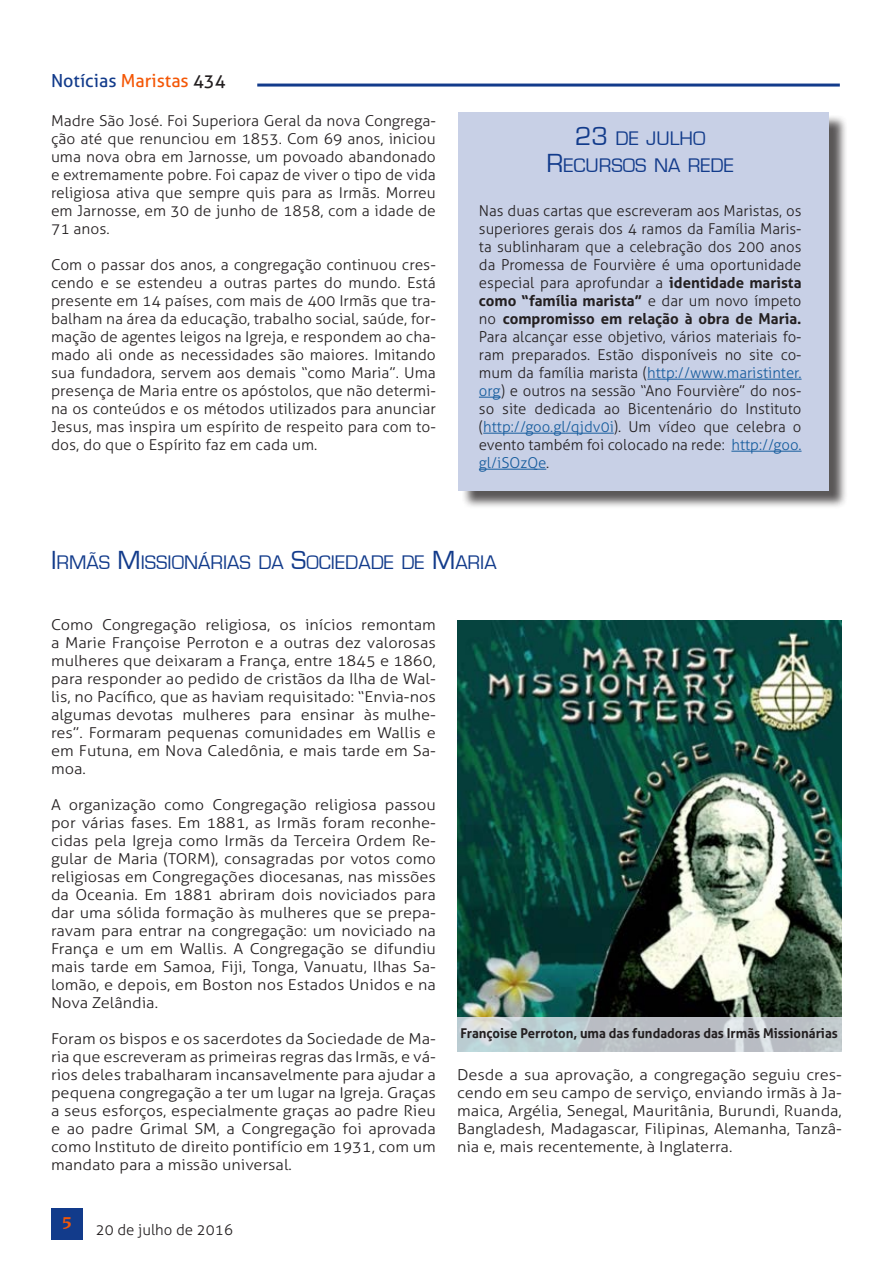
<style>
.page{position:relative;width:893px;height:1263px;background:#fff}
.page>*{position:absolute;margin:0;border:0;box-sizing:border-box;transform-origin:0 0}
.Titolo{font:20.25px/27px "Eurostile";color:#123b8b;text-align:center}
.t1{font:18px "Aller";color:#123b8b}
.t2{font:700 18px "Novarese IT Cby BT";color:#f45706}
.Testo_normal{font:300 15px/18px "Aller";color:#231f20;text-align:justify;scale:1.09 1}
.Testo_normal-2{font:300 15px/18px "Aller";color:#231f20;text-align:justify;scale:1.04 1}
.Testo_normal-3{font:300 15px/18px "Aller";color:#231f20;text-align:justify}
.DidacaliaFotos{font:700 13.5px "Aller";color:#231f20}
.s1{color:#f45706}
.s2{color:#231f20}
.s3{font-size:27px}
.s4{font-weight:700}
.s5{color:#175d9e}
</style>
<div class="page">
<hr style="left:257px;top:84px;width:583px;height:3px;background:#123b8b">
<div style="left:51px;top:1208px;width:32px;height:31px;background:#123b8b"></div>
<img style="left:457px;top:621px;width:385px;height:396px">
<div style="left:461px;top:114px;width:387px;height:395px;background:#231f20;opacity:.75"></div>
<div style="left:459px;top:112px;width:370px;height:378px;background:#c8d0e6"></div>
<hr style="left:647px;top:379px;width:154px;height:1px;background:#175d9e">
<svg style="left:479px;top:397px;width:22px;height:1px"></svg>
<hr style="left:483px;top:433px;width:131px;height:1px;background:#175d9e">
<hr style="left:731px;top:451px;width:70px;height:1px;background:#175d9e">
<hr style="left:479px;top:469px;width:67px;height:1px;background:#175d9e">
<svg style="left:457px;top:1017px;width:385px;height:34px;background:#bfc7cc"></svg>
<p class="t1" style="left:51px;top:69px;width:176px">Notícias <span class="s1">Maristas</span> <span class="s2">434</span></p>
<p class="Testo_normal-2" style="left:51px;top:112px;width:372px">Madre São José. Foi Superiora Geral da nova Congrega&shy;ção até que renunciou em 1853. Com 69 anos, iniciou uma nova obra em Jarnosse, um povoado abandonado e extremamente pobre. Foi capaz de viver o tipo de vida religiosa ativa que sempre quis para as Irmãs. Morreu em Jarnosse, em 30 de junho de 1858, com a idade de 71 anos.</p>
<p class="Testo_normal-2" style="left:51px;top:256px;width:372px">Com o passar dos anos, a congregação continuou cres&shy;cendo e se estendeu a outras partes do mundo. Está presente em 14 países, com mais de 400 Irmãs que tra&shy;balham na área da educação, trabalho social, saúde, for&shy;mação de agentes leigos na Igreja, e respondem ao cha&shy;mado ali onde as necessidades são maiores. Imitando sua fundadora, servem aos demais “como Maria”. Uma presença de Maria entre os apóstolos, que não determi&shy;na os conteúdos e os métodos utilizados para anunciar Jesus, mas inspira um espírito de respeito para com to&shy;dos, do que o Espírito faz em cada um.</p>
<p class="Titolo" style="left:547px;top:125px;width:189px"><span class="s3">23</span> DE JULHO<br><span class="s3">R</span>ECURSOS NA REDE</p>
<p class="Testo_normal-3" style="left:479px;top:202px;width:324px">Nas duas cartas que escreveram aos Maristas, os superiores gerais dos 4 ramos da Família Maris&shy;ta sublinharam que a celebração dos 200 anos da Promessa de Fourvière é uma oportunidade especial para aprofundar a <span class="s4">identidade marista como “família marista”</span> e dar um novo ímpeto no <span class="s4">compromisso em relação à obra de Maria.<br></span>Para alcançar esse objetivo, vários materiais fo&shy;ram preparados. Estão disponíveis no site co&shy;mum da família marista (<span class="s5">http://www.maristinter. org</span>) e outros na sessão “Ano Fourvière” do nos&shy;so site dedicada ao Bicentenário do Instituto (<span class="s5">http://goo.gl/qjdv0i</span>). Um vídeo que celebra o evento também foi colocado na rede: <span class="s5">http://goo. gl/iSOzQe</span>.</p>
<p class="Titolo" style="left:51px;top:550px;width:447px"><span class="s3">I</span> RMÃS <span class="s3">M</span>ISSIONÁRIAS DA <span class="s3">S</span>OCIEDADE DE <span class="s3">M</span>ARIA</p>
<p class="Testo_normal" style="left:51px;top:616px;width:355px">Como Congregação religiosa, os inícios remontam a Marie Françoise Perroton e a outras dez valorosas mulheres que deixaram a França, entre 1845 e 1860, para responder ao pedido de cristãos da Ilha de Wal&shy;lis, no Pacífico, que as haviam requisitado: “Envia-nos algumas devotas mulheres para ensinar às mulhe&shy;res”. Formaram pequenas comunidades em Wallis e em Futuna, em Nova Caledônia, e mais tarde em Sa&shy;moa.</p>
<p class="Testo_normal" style="left:51px;top:796px;width:355px">A organização como Congregação religiosa passou por várias fases. Em 1881, as Irmãs foram reconhe&shy;cidas pela Igreja como Irmãs da Terceira Ordem Re&shy;gular de Maria (TORM), consagradas por votos como religiosas em Congregações diocesanas, nas missões da Oceania. Em 1881 abriram dois noviciados para dar uma sólida formação às mulheres que se prepa&shy;ravam para entrar na congregação: um noviciado na França e um em Wallis. A Congregação se difundiu mais tarde em Samoa, Fiji, Tonga, Vanuatu, Ilhas Sa&shy;lomão, e depois, em Boston nos Estados Unidos e na Nova Zelândia.</p>
<p class="Testo_normal" style="left:51px;top:1030px;width:355px">Foram os bispos e os sacerdotes da Sociedade de Ma&shy;ria que escreveram as primeiras regras das Irmãs, e vá&shy;rios deles trabalharam incansavelmente para ajudar a pequena congregação a ter um lugar na Igreja. Graças a seus esforços, especialmente graças ao padre Rieu e ao padre Grimal SM, a Congregação foi aprovada como Instituto de direito pontifício em 1931, com um mandato para a missão universal.</p>
<p class="t2" style="left:62px;top:1212px;width:12px">5</p>
<p class="Testo_normal-3" style="left:96px;top:1220px;width:139px">20 de julho de 2016</p>
<p class="DidacaliaFotos" style="left:460px;top:1025px;width:379px">Françoise Perroton, uma das fundadoras das Irmãs Missionárias</p>
<p class="Testo_normal" style="left:457px;top:1066px;width:355px">Desde a sua aprovação, a congregação seguiu cres&shy;cendo em seu campo de serviço, enviando irmãs à Ja&shy;maica, Argélia, Senegal, Mauritânia, Burundi, Ruanda, Bangladesh, Madagascar, Filipinas, Alemanha, Tanzâ&shy;nia e, mais recentemente, à Inglaterra.</p>
</div>
